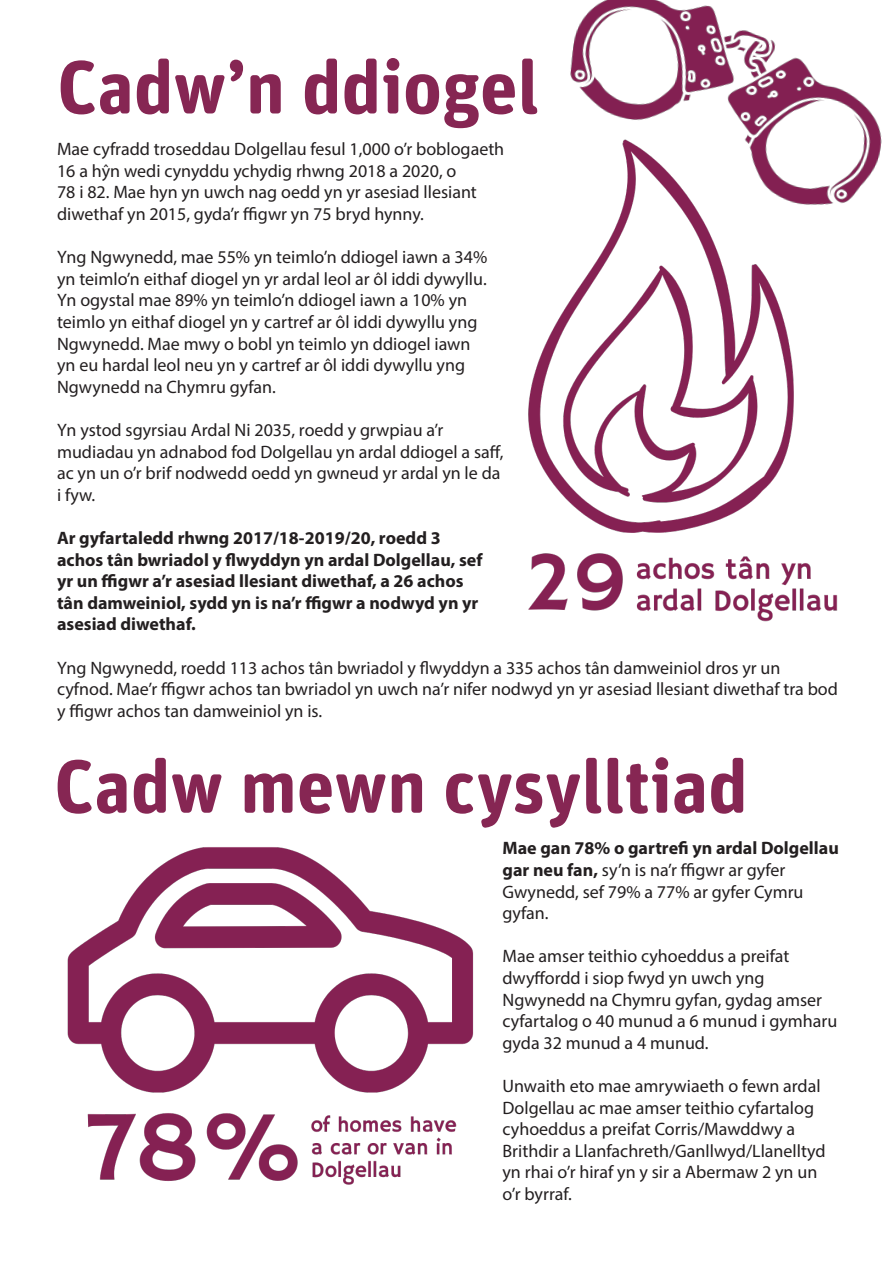
<style>
.page{position:relative;width:893px;height:1263px;background:#fff}
.page>*{position:absolute;margin:0;border:0;box-sizing:border-box;transform-origin:0 0}
.t1{font:700 75px "Unit Rounded Pro";color:#862653}
.t2{font:18px/21.6px "Myriad Pro";color:#231f20}
.t3{font:700 18px/21.6px "Myriad Pro";color:#231f20}
.s1{font-weight:700}
</style>
<div class="page">
<img style="left:528px;top:238px;width:310px;height:384px">
<img style="left:570px;top:0;width:312px;height:238px">
<img style="left:67px;top:847px;width:407px;height:338px">
<p class="t1" style="left:57px;top:34px;width:484px">Cadw’n ddiogel</p>
<p class="t2" style="left:57px;top:138px;width:449px">Mae cyfradd troseddau Dolgellau fesul 1,000 o’r boblogaeth 16 a hŷn wedi cynyddu ychydig rhwng 2018 a 2020, o<br>78 i 82. Mae hyn yn uwch nag oedd yn yr asesiad llesiant diwethaf yn 2015, gyda’r ffigwr yn 75 bryd hynny.</p>
<p class="t2" style="left:57px;top:246px;width:432px">Yng Ngwynedd, mae 55% yn teimlo’n ddiogel iawn a 34% yn teimlo’n eithaf diogel yn yr ardal leol ar ôl iddi dywyllu.<br>Yn ogystal mae 89% yn teimlo’n ddiogel iawn a 10% yn teimlo yn eithaf diogel yn y cartref ar ôl iddi dywyllu yng Ngwynedd. Mae mwy o bobl yn teimlo yn ddiogel iawn yn eu hardal leol neu yn y cartref ar ôl iddi dywyllu yng Ngwynedd na Chymru gyfan.</p>
<p class="t2" style="left:57px;top:419px;width:448px">Yn ystod sgyrsiau Ardal Ni 2035, roedd y grwpiau a’r mudiadau yn adnabod fod Dolgellau yn ardal ddiogel a saff, ac yn un o’r brif nodwedd oedd yn gwneud yr ardal yn le da i fyw.</p>
<p class="t3" style="left:57px;top:526px;width:427px">Ar gyfartaledd rhwng 2017/18-2019/20, roedd 3 achos tân bwriadol y flwyddyn yn ardal Dolgellau, sef yr un ffigwr a’r asesiad llesiant diwethaf, a 26 achos tân damweiniol, sydd yn is na’r ffigwr a nodwyd yn yr asesiad diwethaf.</p>
<p class="t2" style="left:57px;top:656px;width:782px">Yng Ngwynedd, roedd 113 achos tân bwriadol y flwyddyn a 335 achos tân damweiniol dros yr un cyfnod. Mae’r ffigwr achos tan bwriadol yn uwch na’r nifer nodwyd yn yr asesiad llesiant diwethaf tra bod y ffigwr achos tan damweiniol yn is.</p>
<p class="t1" style="left:54px;top:733px;width:695px">Cadw mewn cysylltiad</p>
<p class="t2" style="left:502px;top:837px;width:338px"><span class="s1">Mae gan 78% o gartrefi yn ardal Dolgellau gar neu fan,</span> sy’n is na’r ffigwr ar gyfer<br>Gwynedd, sef 79% a 77% ar gyfer Cymru gyfan.</p>
<p class="t2" style="left:502px;top:945px;width:336px">Mae amser teithio cyhoeddus a preifat dwyffordd i siop fwyd yn uwch yng Ngwynedd na Chymru gyfan, gydag amser cyfartalog o 40 munud a 6 munud i gymharu gyda 32 munud a 4 munud.</p>
<p class="t2" style="left:502px;top:1075px;width:325px">Unwaith eto mae amrywiaeth o fewn ardal Dolgellau ac mae amser teithio cyfartalog cyhoeddus a preifat Corris/Mawddwy a Brithdir a Llanfachreth/Ganllwyd/Llanelltyd yn rhai o’r hiraf yn y sir a Abermaw 2 yn un o’r byrraf.</p>
</div>
